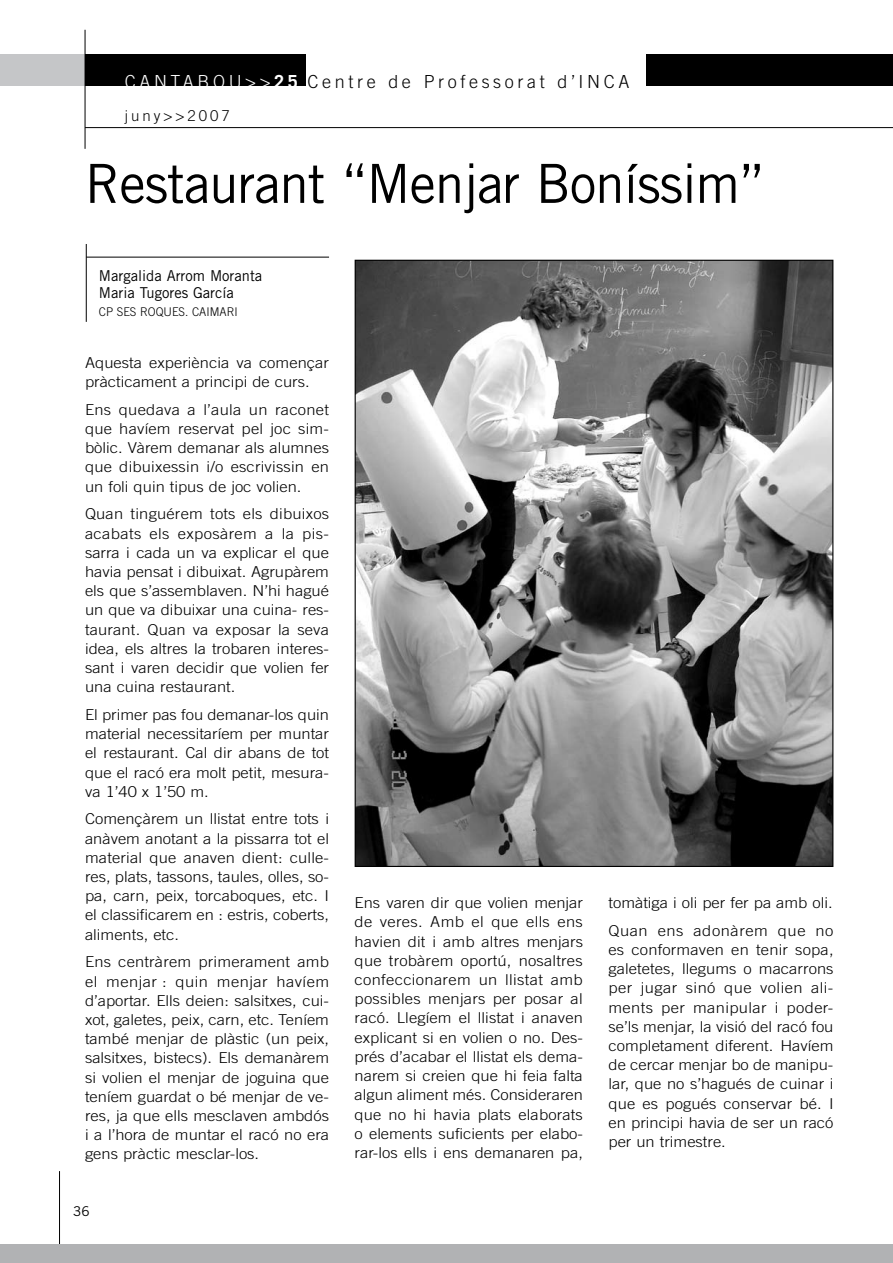
<style>
.page{position:relative;width:893px;height:1263px;background:#fff}
.page>*{position:absolute;margin:0;border:0;box-sizing:border-box;transform-origin:0 0}
.t1{font:54px "Trade Gothic";letter-spacing:-.02em;color:#000}
.t2{font:300 18px "Trade Gothic";letter-spacing:.2em;color:#000}
.t3{font:300 15px/19.2px "Trade Gothic";color:#000;text-align:justify;scale:1.1 1}
.t4{font:15px/17.7px "Trade Gothic";color:#000}
.t5{font:300 15px "Trade Gothic";letter-spacing:.2em;color:#000}
.t6{font:13.5px "Trade Gothic";color:#000}
.t7{font:300 12px "Trade Gothic";color:#000}
.s1{color:#fff}
.s2{font-weight:700;color:#fff}
</style>
<div class="page">
<div style="left:646px;top:55px;width:247px;height:31px;background:#000"></div>
<div style="left:85px;top:54px;width:220px;height:32px;background:#000"></div>
<div style="left:0;top:55px;width:85px;height:31px;background:#c5c6c8"></div>
<hr style="left:85px;top:30px;width:1px;height:119px;background:#000">
<hr style="left:85px;top:127px;width:808px;height:1px;background:#000">
<hr style="left:59px;top:1171px;width:1px;height:92px;background:#000">
<div style="left:0;top:1244px;width:893px;height:19px;background:#b1b2b4"></div>
<hr style="left:892px;top:54px;width:1px;height:32px;background:#000">
<hr style="left:86px;top:244px;width:1px;height:78px;background:#000">
<hr style="left:86px;top:257px;width:243px;height:1px;background:#000">
<img style="left:357px;top:262px;width:474px;height:603px">
<p class="t2" style="left:125px;top:71px;width:506px"><span class="s1">CANTABOU&gt;&gt;</span><span class="s2">25</span> Centre de Professorat d’INCA</p>
<p class="t5" style="left:125px;top:106px;width:107px">juny&gt;&gt;2007</p>
<h1 class="t1" style="left:85px;top:151px;width:682px">Restaurant “Menjar Boníssim”</h1>
<p class="t4" style="left:99px;top:266px;width:165px">Margalida Arrom Moranta<br>Maria Tugores García</p>
<p class="t7" style="left:99px;top:305px;width:140px">CP SES ROQUES. CAIMARI</p>
<p class="t3" style="left:85px;top:353px;width:223px">Aquesta experiència va començar pràcticament a principi de curs.</p>
<p class="t3" style="left:85px;top:400px;width:223px">Ens quedava a l’aula un raconet que havíem reservat pel joc sim&shy;bòlic. Vàrem demanar als alumnes que dibuixessin i/o escrivissin en un foli quin tipus de joc volien.</p>
<p class="t3" style="left:85px;top:504px;width:223px">Quan tinguérem tots els dibuixos acabats els exposàrem a la pis&shy;sarra i cada un va explicar el que havia pensat i dibuixat. Agrupàrem els que s’assemblaven. N’hi hagué un que va dibuixar una cuina- res&shy;taurant. Quan va exposar la seva idea, els altres la trobaren interes&shy;sant i varen decidir que volien fer una cuina restaurant.</p>
<p class="t3" style="left:85px;top:705px;width:223px">El primer pas fou demanar-los quin material necessitaríem per muntar el restaurant. Cal dir abans de tot que el racó era molt petit, mesura&shy;va 1’40 x 1’50 m.</p>
<p class="t3" style="left:85px;top:809px;width:223px">Començàrem un llistat entre tots i anàvem anotant a la pissarra tot el material que anaven dient: culle&shy;res, plats, tassons, taules, olles, so&shy;pa, carn, peix, torcaboques, etc. I el classificarem en : estris, coberts, aliments, etc.</p>
<p class="t3" style="left:85px;top:952px;width:223px">Ens centràrem primerament amb el menjar : quin menjar havíem d’aportar. Ells deien: salsitxes, cui&shy;xot, galetes, peix, carn, etc. Teníem també menjar de plàstic (un peix, salsitxes, bistecs). Els demanàrem si volien el menjar de joguina que teníem guardat o bé menjar de ve&shy;res, ja que ells mesclaven ambdós i a l’hora de muntar el racó no era gens pràctic mesclar-los.</p>
<p class="t6" style="left:73px;top:1203px;width:9px">36</p>
<p class="t3" style="left:355px;top:893px;width:209px">Ens varen dir que volien menjar de veres. Amb el que ells ens havien dit i amb altres menjars que trobàrem oportú, nosaltres confeccionarem un llistat amb possibles menjars per posar al racó. Llegíem el llistat i anaven explicant si en volien o no. Des&shy;prés d’acabar el llistat els dema&shy;narem si creien que hi feia falta algun aliment més. Consideraren que no hi havia plats elaborats o elements suficients per elabo&shy;rar-los ells i ens demanaren pa,</p>
<p class="t3" style="left:608px;top:889px;width:206px;line-height:27.8px">tomàtiga i oli per fer pa amb oli.<br>Quan ens adonàrem que no</p>
<p class="t3" style="left:608px;top:940px;width:206px">es conformaven en tenir sopa, galetetes, llegums o macarrons per jugar sinó que volien ali&shy;ments per manipular i poder&shy;se’ls menjar, la visió del racó fou completament diferent. Havíem de cercar menjar bo de manipu&shy;lar, que no s’hagués de cuinar i que es pogués conservar bé. I en principi havia de ser un racó per un trimestre.</p>
</div>
